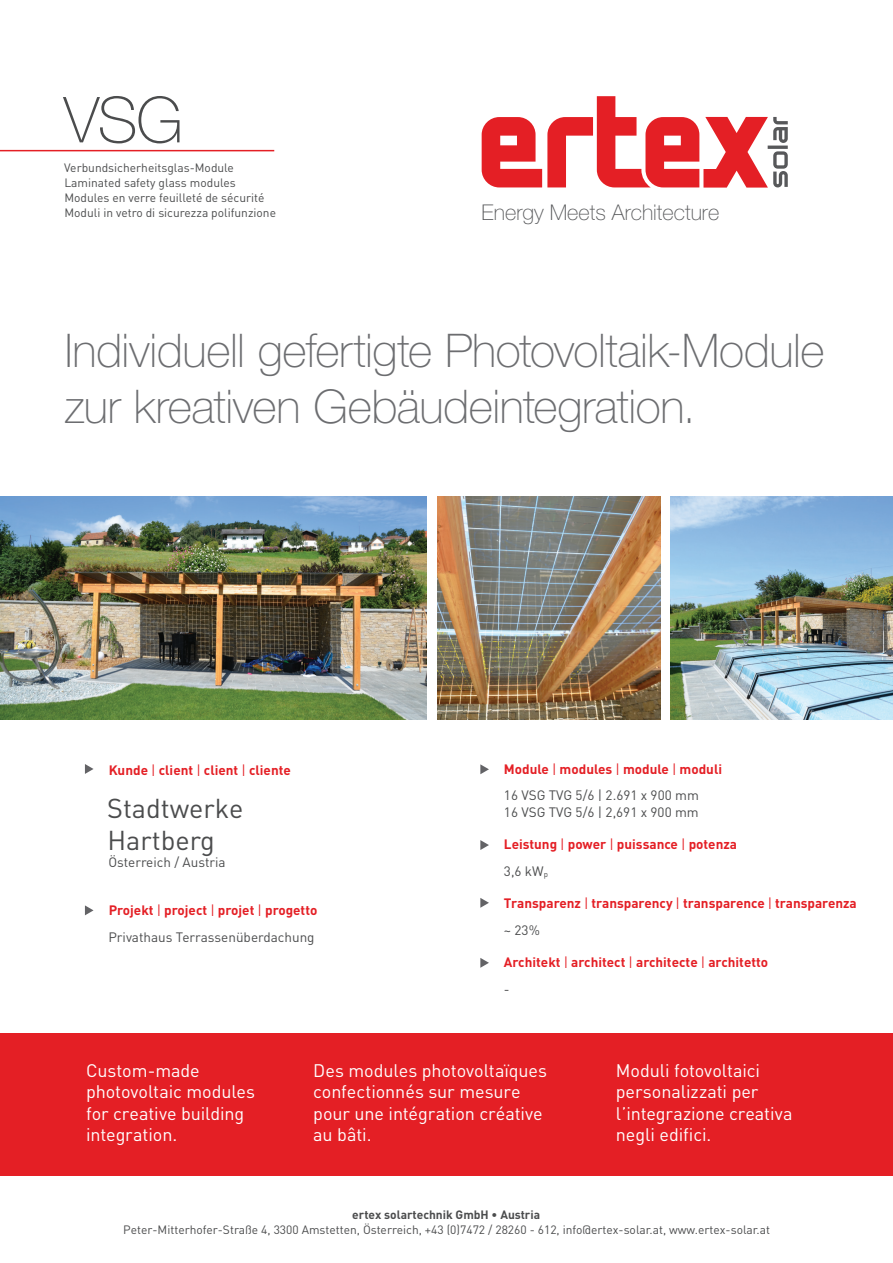
<style>
.page{position:relative;width:893px;height:1263px;background:#fff}
.page>*{position:absolute;margin:0;border:0;box-sizing:border-box;transform-origin:0 0}
.t1{font:100 63.45px "Helvetica Neue LT Pro";color:#4b4c4d}
.t2{font:100 46.5px/55.8px "Helvetica Neue LT Pro";letter-spacing:-.01em;color:#6c6d70}
.t3{font:27px/32.4px "DIN";color:#4b4c4d}
.t4{font:100 21.75px "Helvetica Neue LT Pro";color:#57585a}
.t5{font:18px/21.6px "DIN";letter-spacing:-.005em;color:#fff}
.t6{font:700 13.5px/26.7px "DIN";color:#e41f25}
.t7{font:13.5px/26.7px "DIN";color:#4b4c4d}
.t8{font:12px/15px "DIN";color:#4b4c4d}
.t9{font:700 12px "DIN";color:#4b4c4d}
.s1{font-weight:400}
.s2{font-weight:700;color:#e41f25}
.s3{color:#e41f25}
.s4{font-weight:400;color:#4b4c4d}
</style>
<div class="page">
<img style="left:438px;top:496px;width:222px;height:223px">
<svg style="left:482px;top:96px;width:306px;height:92px"></svg>
<img style="left:670px;top:496px;width:223px;height:223px">
<img style="left:0;top:496px;width:426px;height:223px">
<svg style="left:85px;top:764px;width:9px;height:10px"></svg>
<svg style="left:85px;top:905px;width:9px;height:10px"></svg>
<hr style="left:0;top:150px;width:274px;height:1px;background:#e41f25">
<div style="left:0;top:1033px;width:893px;height:143px;background:#e41f25"></div>
<svg style="left:480px;top:764px;width:9px;height:10px"></svg>
<svg style="left:480px;top:840px;width:9px;height:10px"></svg>
<svg style="left:480px;top:958px;width:9px;height:10px"></svg>
<svg style="left:480px;top:898px;width:9px;height:10px"></svg>
<h1 class="t1" style="left:64px;top:84px;width:121px">VSG</h1>
<p class="t8" style="left:64px;top:160px;width:213px">Verbundsicherheitsglas-Module Laminated safety glass modules Modules en verre feuilleté de sécurité Moduli in vetro di sicurezza polifunzione</p>
<h3 class="t4" style="left:482px;top:199px;width:239px">Energy Meets Architecture</h3>
<h2 class="t2" style="left:65px;top:323px;width:761px">Individuell gefertigte Photovoltaik-Module zur kreativen Gebäudeintegration.</h2>
<p class="t6" style="left:109px;top:756px;width:184px">Kunde <span class="s1">|</span> client <span class="s1">|</span> client <span class="s1">|</span> cliente</p>
<h3 class="t3" style="left:107px;top:791px;width:138px">Stadtwerke<br>Hartberg</h3>
<p class="t7" style="left:108px;top:848px;width:119px">Österreich / Austria</p>
<p class="t7" style="left:108px;top:897px;width:211px"><span class="s2">Projekt</span> <span class="s3">|</span> <span class="s2">project</span> <span class="s3">|</span> <span class="s2">projet</span> <span class="s3">|</span> <span class="s2">progetto<br></span>Privathaus Terrassenüberdachung</p>
<p class="t6" style="left:504px;top:755px;width:220px">Module <span class="s1">|</span> modules <span class="s1">|</span> module <span class="s1">|</span> moduli<br><span class="s4">16 VSG TVG 5/6 | 2.691 x 900 mm</span></p>
<p class="t7" style="left:504px;top:798px;width:196px">16 VSG TVG 5/6 | 2,691 x 900 mm</p>
<p class="t6" style="left:504px;top:830px;width:235px">Leistung <span class="s1">|</span> power <span class="s1">|</span> puissance <span class="s1">|</span> potenza<br><span class="s4">3,6 kW</span><sub>p</sub></p>
<p class="t6" style="left:504px;top:889px;width:354px">Transparenz <span class="s1">|</span> transparency <span class="s1">|</span> transparence <span class="s1">|</span> transparenza <span class="s4">~ 23%</span></p>
<p class="t6" style="left:504px;top:948px;width:266px">Architekt <span class="s1">|</span> architect <span class="s1">|</span> architecte <span class="s1">|</span> architetto <span class="s4">-</span></p>
<h3 class="t5" style="left:86px;top:1059px;width:171px">Custom-made photovoltaic modules for creative building integration.</h3>
<h3 class="t5" style="left:313px;top:1059px;width:235px">Des modules photovoltaïques confectionnés sur mesure pour une intégration créative au bâti.</h3>
<h3 class="t5" style="left:616px;top:1059px;width:178px">Moduli fotovoltaici personalizzati per l’integrazione creativa negli edifici.</h3>
<p class="t9" style="left:352px;top:1207px;width:189px">ertex solartechnik GmbH • Austria</p>
<p class="t8" style="left:123px;top:1222px;width:648px">Peter-Mitterhofer-Straße 4, 3300 Amstetten, Österreich, +43 (0)7472 / 28260 - 612, info@ertex-solar.at, www.ertex-solar.at</p>
</div>
